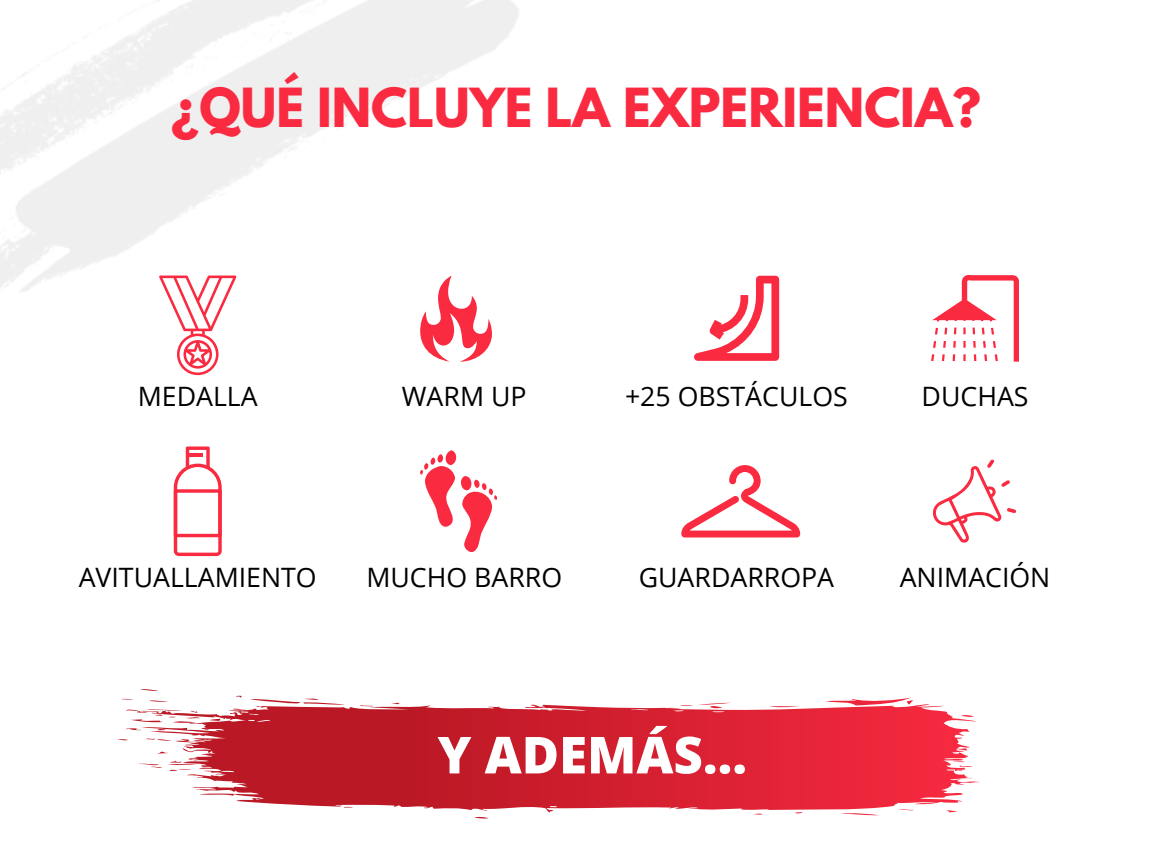
<style>
.page{position:relative;width:1152px;height:864px;background:#fff}
.page>*{position:absolute;margin:0;border:0;box-sizing:border-box;transform-origin:0 0}
.t1{font:800 51px "Open Sans";color:#fff}
.t2{font:700 47.7px "League Spartan";color:#fa2a41}
.t3{font:26.7px "Open Sans";color:#000}
</style>
<div class="page">
<svg style="left:117px;top:689px;width:863px;height:130px"></svg>
<svg style="left:174px;top:447px;width:48px;height:109px"></svg>
<svg style="left:420px;top:450px;width:77px;height:102px"></svg>
<svg style="left:694px;top:276px;width:85px;height:85px"></svg>
<svg style="left:681px;top:465px;width:119px;height:72px"></svg>
<svg style="left:931px;top:275px;width:88px;height:86px"></svg>
<svg style="left:932px;top:460px;width:84px;height:83px"></svg>
<svg style="left:159px;top:276px;width:77px;height:99px"></svg>
<svg style="left:420px;top:276px;width:72px;height:86px"></svg>
<h2 class="t2" style="left:171px;top:84px;width:811px">¿QUÉ INCLUYE LA EXPERIENCIA?</h2>
<p class="t3" style="left:138px;top:378px;width:121px">MEDALLA</p>
<p class="t3" style="left:402px;top:378px;width:126px">WARM UP</p>
<p class="t3" style="left:625px;top:378px;width:224px">+25 OBSTÁCULOS</p>
<p class="t3" style="left:922px;top:378px;width:108px">DUCHAS</p>
<p class="t3" style="left:79px;top:559px;width:240px">AVITUALLAMIENTO</p>
<p class="t3" style="left:366px;top:559px;width:197px">MUCHO BARRO</p>
<p class="t3" style="left:639px;top:559px;width:197px">GUARDARROPA</p>
<h1 class="t1" style="left:438px;top:719px;width:311px">Y ADEMÁS...</h1>
<p class="t3" style="left:900px;top:559px;width:152px">ANIMACIÓN</p>
</div>
